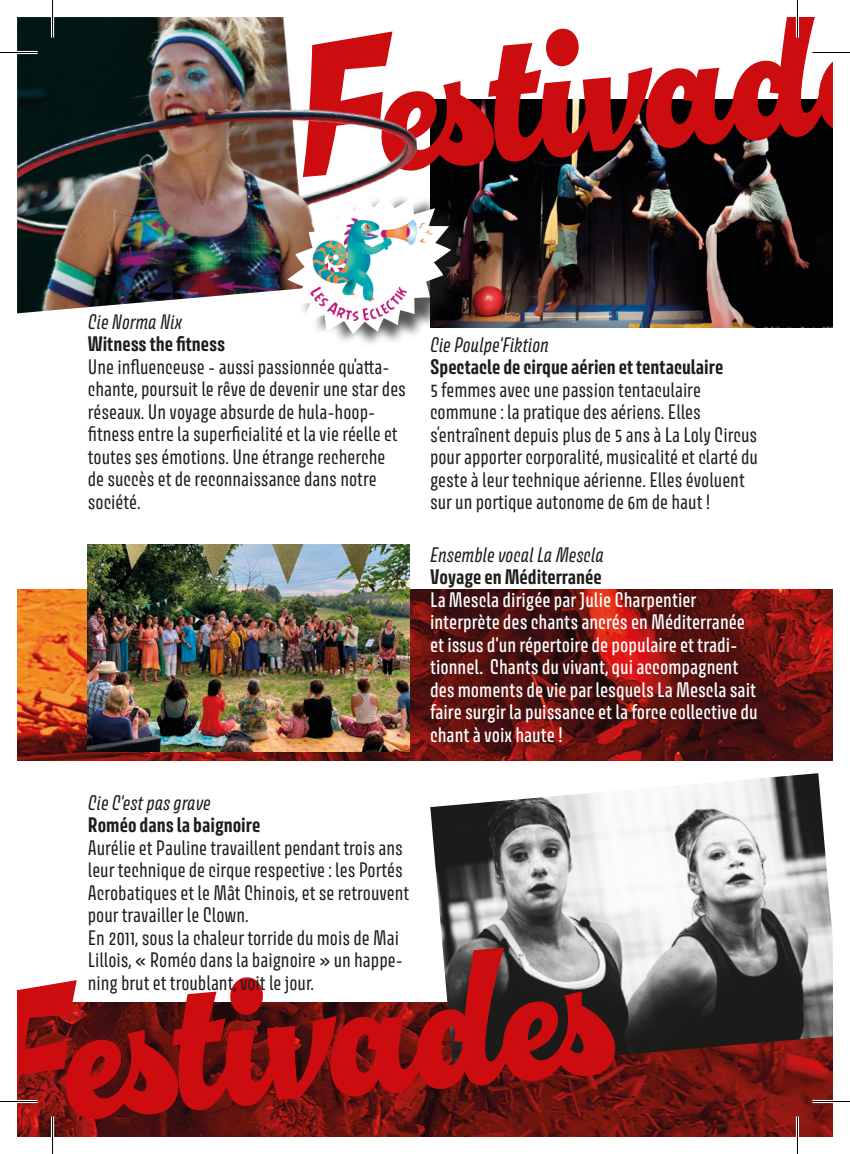
<style>
.page{position:relative;width:850px;height:1154px;background:#fff}
.page>*{position:absolute;margin:0;border:0;box-sizing:border-box;transform-origin:0 0}
.t1{font:171.5px "Chill Script";color:#cd0c10;scale:.9 1}
.t2{font:18.75px/22.5px "Avory I Latn";color:#1d1d1b}
.petit_texte_spectacle{font:18.75px/22.5px "Avory I Latn Me";color:#fff}
.titreSpectacle-Flyer{font:700 18.75px "Avory I Latn";color:#1d1d1b}
.titreSpectacle-Flyer-2{font:italic 18.75px "Avory I Latn";color:#1d1d1b}
</style>
<div class="page">
<img style="left:17px;top:589px;width:815px;height:171px">
<img style="left:430px;top:100px;width:402px;height:228px">
<img style="left:17px;top:1002px;width:815px;height:135px">
<img style="left:88px;top:545px;width:321px;height:207px">
<img style="left:17px;top:17px;width:401px;height:296px">
<img style="left:430px;top:773px;width:402px;height:296px">
<img style="left:259px;top:163px;width:220px;height:181px">
<img style="left:307px;top:214px;width:126px;height:111px">
<hr style="left:0;top:51px;width:38px;height:3px;background:#fff">
<hr style="left:0;top:1100px;width:38px;height:3px;background:#fff">
<hr style="left:812px;top:1100px;width:37px;height:3px;background:#fff">
<hr style="left:51px;top:0;width:3px;height:38px;background:#fff">
<hr style="left:51px;top:1116px;width:3px;height:38px;background:#fff">
<hr style="left:795px;top:1116px;width:3px;height:38px;background:#fff">
<hr style="left:0;top:52px;width:38px;height:1px;background:#000">
<hr style="left:812px;top:52px;width:37px;height:1px;background:#000">
<hr style="left:0;top:1101px;width:38px;height:1px;background:#000">
<hr style="left:812px;top:1101px;width:37px;height:1px;background:#000">
<hr style="left:52px;top:0;width:1px;height:38px;background:#000">
<hr style="left:52px;top:1116px;width:1px;height:38px;background:#000">
<hr style="left:796px;top:0;width:1px;height:38px;background:#000">
<hr style="left:796px;top:1116px;width:1px;height:38px;background:#000">
<p class="t1" style="left:284px;top:-7px;width:578px;rotate:-5deg">Festivad</p>
<p class="titreSpectacle-Flyer-2" style="left:88px;top:310px;width:96px">Cie Norma Nix</p>
<p class="titreSpectacle-Flyer" style="left:88px;top:332px;width:139px">Witness the fitness</p>
<p class="t2" style="left:88px;top:355px;width:319px">Une influenceuse - aussi passionnée qu’atta&shy;chante, poursuit le rêve de devenir une star des réseaux. Un voyage absurde de hula-hoop&shy;fitness entre la superficialité et la vie réelle et toutes ses émotions. Une étrange recherche de succès et de reconnaissance dans notre société.</p>
<p class="titreSpectacle-Flyer-2" style="left:430px;top:333px;width:120px">Cie Poulpe'Fiktion</p>
<p class="titreSpectacle-Flyer" style="left:430px;top:355px;width:294px">Spectacle de cirque aérien et tentaculaire</p>
<p class="t2" style="left:430px;top:378px;width:329px">5 femmes avec une passion tentaculaire commune : la pratique des aériens. Elles s’entraînent depuis plus de 5 ans à La Loly Circus pour apporter corporalité, musicalité et clarté du geste à leur technique aérienne. Elles évoluent sur un portique autonome de 6m de haut !</p>
<p class="titreSpectacle-Flyer-2" style="left:430px;top:543px;width:175px">Ensemble vocal La Mescla</p>
<p class="titreSpectacle-Flyer" style="left:430px;top:565px;width:173px">Voyage en Méditerranée</p>
<p class="petit_texte_spectacle" style="left:430px;top:588px;width:329px">La Mescla dirigée par Julie Charpentier interprète des chants ancrés en Méditerranée et issus d'un répertoire de populaire et tradi&shy;tionnel. Chants du vivant, qui accompagnent des moments de vie par lesquels La Mescla sait faire surgir la puissance et la force collective du chant à voix haute !</p>
<p class="titreSpectacle-Flyer-2" style="left:88px;top:791px;width:124px">Cie C'est pas grave</p>
<p class="titreSpectacle-Flyer" style="left:88px;top:813px;width:174px">Roméo dans la baignoire</p>
<p class="t2" style="left:88px;top:836px;width:323px">Aurélie et Pauline travaillent pendant trois ans leur technique de cirque respective : les Portés Acrobatiques et le Mât Chinois, et se retrouvent pour travailler le Clown.</p>
<p class="t2" style="left:88px;top:926px;width:316px">En 2011, sous la chaleur torride du mois de Mai<br>Lillois, « Roméo dans la baignoire » un happe&shy;ning brut et troublant, voit le jour.</p>
<p class="t1" style="left:-31px;top:941px;width:708px;rotate:-5deg">Festivades</p>
</div>
